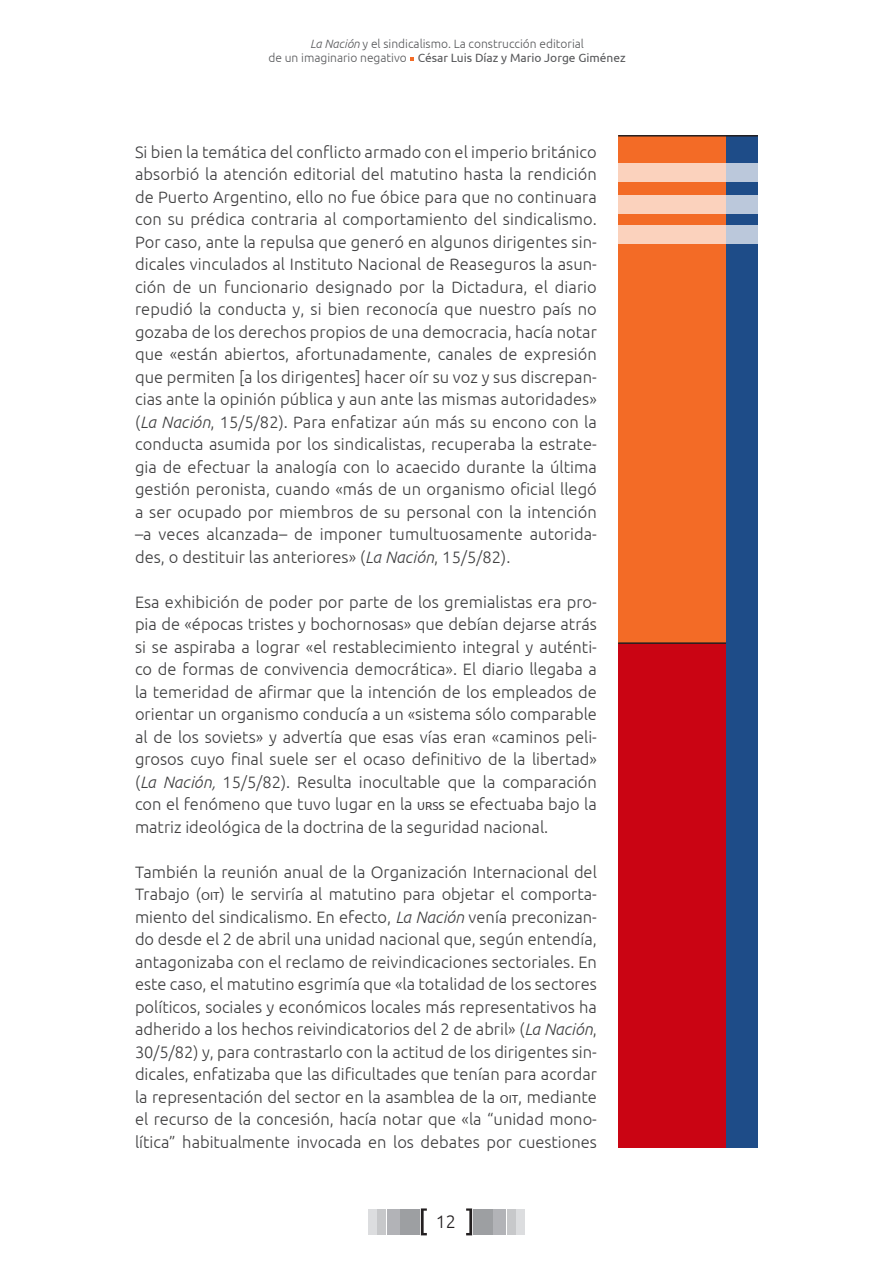
<style>
.page{position:relative;width:893px;height:1263px;background:#fff}
.page>*{position:absolute;margin:0;border:0;box-sizing:border-box;transform-origin:0 0}
.t1{font:300 18px "Ubuntu";color:#231f20}
.txt_principal{font:300 16.5px/22.5px "Ubuntu";color:#3e3e3f;text-align:justify}
.t2{font:300 12px/14.4px "Ubuntu";color:#57585a;text-align:center}
.s1{font-style:italic}
.s2{font-weight:400}
.s3{font-weight:400;font-size:11.55px}
</style>
<div class="page">
<svg style="left:410px;top:57px;width:3px;height:4px"></svg>
<div style="left:369px;top:1209px;width:8px;height:25px;background:#dcdddf"></div>
<div style="left:516px;top:1209px;width:8px;height:25px;background:#dcdddf"></div>
<div style="left:378px;top:1209px;width:8px;height:25px;background:#c7c8ca"></div>
<div style="left:507px;top:1209px;width:8px;height:25px;background:#c7c8ca"></div>
<div style="left:387px;top:1209px;width:13px;height:25px;background:#b2b3b7"></div>
<div style="left:493px;top:1209px;width:13px;height:25px;background:#b2b3b7"></div>
<div style="left:400px;top:1209px;width:20px;height:25px;background:#9d9fa2"></div>
<div style="left:473px;top:1209px;width:20px;height:25px;background:#9d9fa2"></div>
<svg style="left:421px;top:1208px;width:6px;height:27px"></svg>
<svg style="left:466px;top:1208px;width:6px;height:27px"></svg>
<div style="left:726px;top:135px;width:32px;height:1012px;background:#1e4c88"></div>
<div style="left:618px;top:135px;width:108px;height:509px;background:#f36b26"></div>
<div style="left:618px;top:643px;width:108px;height:504px;background:#ca0413"></div>
<hr style="left:618px;top:135px;width:140px;height:2px;background:#231f20">
<hr style="left:618px;top:642px;width:108px;height:2px;background:#231f20">
<svg style="left:618px;top:163px;width:140px;height:19px;background:#eccfc3"></svg>
<svg style="left:618px;top:195px;width:140px;height:18px;background:#eccfc3"></svg>
<svg style="left:618px;top:226px;width:140px;height:18px;background:#eccfc3"></svg>
<p class="t2" style="left:268px;top:36px;width:359px"><span class="s1">La Nación</span> y el sindicalismo. La construcción editorial<br>de un imaginario negativo <span class="s2">César Luis Díaz y Mario Jorge Giménez</span></p>
<p class="txt_principal" style="left:135px;top:140px;width:463px">Si bien la temática del conflicto armado con el imperio británico absorbió la atención editorial del matutino hasta la rendición de Puerto Argentino, ello no fue óbice para que no continuara con su prédica contraria al comportamiento del sindicalismo.<br>Por caso, ante la repulsa que generó en algunos dirigentes sin&shy;dicales vinculados al Instituto Nacional de Reaseguros la asun&shy;ción de un funcionario designado por la Dictadura, el diario repudió la conducta y, si bien reconocía que nuestro país no gozaba de los derechos propios de una democracia, hacía notar que «están abiertos, afortunadamente, canales de expresión que permiten [a los dirigentes] hacer oír su voz y sus discrepan&shy;cias ante la opinión pública y aun ante las mismas autoridades» (<span class="s1">La Nación</span>, 15/5/82). Para enfatizar aún más su encono con la conducta asumida por los sindicalistas, recuperaba la estrate&shy;gia de efectuar la analogía con lo acaecido durante la última gestión peronista, cuando «más de un organismo oficial llegó a ser ocupado por miembros de su personal con la intención –a veces alcanzada– de imponer tumultuosamente autorida&shy;des, o destituir las anteriores» (<span class="s1">La Nación</span>, 15/5/82).</p>
<p class="txt_principal" style="left:135px;top:590px;width:463px">Esa exhibición de poder por parte de los gremialistas era pro&shy;pia de «épocas tristes y bochornosas» que debían dejarse atrás si se aspiraba a lograr «el restablecimiento integral y auténti&shy;co de formas de convivencia democrática». El diario llegaba a la temeridad de afirmar que la intención de los empleados de orientar un organismo conducía a un «sistema sólo comparable al de los soviets» y advertía que esas vías eran «caminos peli&shy;grosos cuyo final suele ser el ocaso definitivo de la libertad» (<span class="s1">La Nación,</span> 15/5/82). Resulta inocultable que la comparación con el fenómeno que tuvo lugar en la <span class="s3">URSS</span> se efectuaba bajo la matriz ideológica de la doctrina de la seguridad nacional.</p>
<p class="txt_principal" style="left:135px;top:860px;width:463px">También la reunión anual de la Organización Internacional del Trabajo (<span class="s3">OIT</span>) le serviría al matutino para objetar el comporta&shy;miento del sindicalismo. En efecto, <span class="s1">La Nación</span> venía preconizan&shy;do desde el 2 de abril una unidad nacional que, según entendía, antagonizaba con el reclamo de reivindicaciones sectoriales. En este caso, el matutino esgrimía que «la totalidad de los sectores políticos, sociales y económicos locales más representativos ha adherido a los hechos reivindicatorios del 2 de abril» (<span class="s1">La Nación</span>, 30/5/82) y, para contrastarlo con la actitud de los dirigentes sin&shy;dicales, enfatizaba que las dificultades que tenían para acordar la representación del sector en la asamblea de la <span class="s3">OIT</span>, mediante el recurso de la concesión, hacía notar que «la “unidad mono&shy;lítica” habitualmente invocada en los debates por cuestiones</p>
<p class="t1" style="left:436px;top:1211px;width:22px">12</p>
</div>
